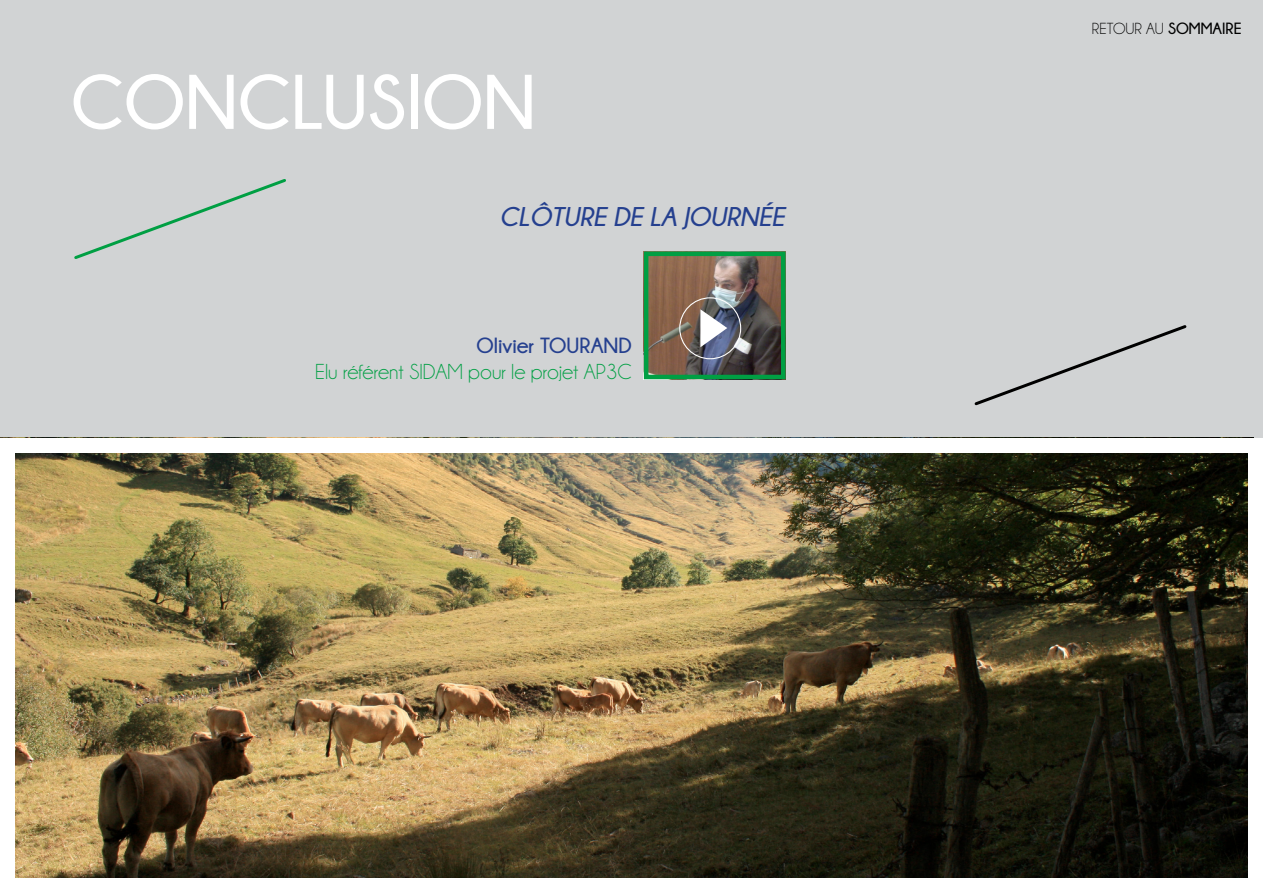
<style>
.page{position:relative;width:1263px;height:893px;background:#fff}
.page>*{position:absolute;margin:0;border:0;box-sizing:border-box;transform-origin:0 0}
.t1{font:700 77.1px "Champagne&Limousines";color:#fff}
.t2{font:italic 700 27px "Champagne&Limousines";color:#25408f}
.t3{font:21.9px "Champagne&Limousines";color:#009f43}
.t4{font:700 21.9px "Champagne&Limousines";color:#25408f}
.t5{font:700 16.2px "Champagne&Limousines";color:#000}
.t6{font:16.2px "Champagne&Limousines";color:#000}
.s1{font-weight:400}
</style>
<div class="page">
<div style="left:0;top:0;width:1263px;height:438px;background:#d1d3d4"></div>
<img style="left:649px;top:257px;width:131px;height:117px">
<div style="left:644px;top:252px;width:141px;height:127px;border:4px solid #009f43"></div>
<svg style="left:700px;top:309px;width:27px;height:38px"></svg>
<div style="left:679px;top:297px;width:62px;height:62px;border:1px solid #fff;border-radius:50%"></div>
<svg style="left:74px;top:179px;width:212px;height:80px"></svg>
<svg style="left:974px;top:325px;width:213px;height:81px"></svg>
<img style="left:16px;top:454px;width:1231px;height:423px">
<h1 class="t1" style="left:71px;top:60px;width:47px">CONCLUSION</h1>
<p class="t2" style="left:500px;top:202px;width:287px">CLÔTURE DE LA JOURNÉE</p>
<p class="t4" style="left:476px;top:333px;width:157px">OLIVIER TOURAND</p>
<p class="t3" style="left:315px;top:361px;width:318px">Elu référent SIDAM pour le projet AP3C</p>
<p class="t6" style="left:1092px;top:20px;width:10px">retour</p>
<p class="t5" style="left:1146px;top:19px;width:32px"><span class="s1">au</span> SOMMAIRE</p>
</div>
